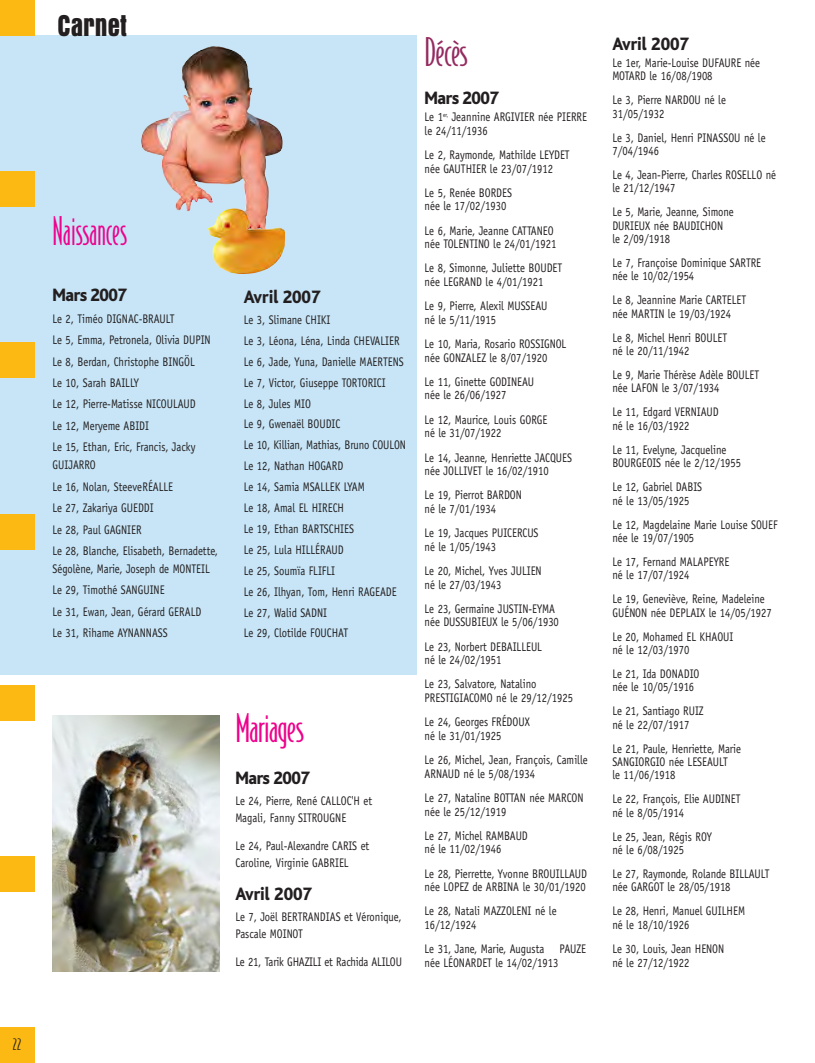
<style>
.page{position:relative;width:815px;height:1063px;background:#fff}
.page>*{position:absolute;margin:0;border:0;box-sizing:border-box;transform-origin:0 0}
.t1{font:300 37.5px "Bodega Sans";letter-spacing:-.01em;color:#ed028c;scale:.85 1}
.t2{font:300 37.5px "Bodega Sans";letter-spacing:-.01em;color:#ed028c}
.t3{font:300 37.5px "Bodega Sans";letter-spacing:-.015em;color:#942b60}
.t4{font:26.62px "AT Aura";color:#231f20}
.t5{font:800 18.75px "Bliss";color:#231f20;scale:.9 1}
.t6{font:800 18.75px "Bliss";letter-spacing:-.03em;color:#231f20;scale:.9 1}
.t7{font:300 15px "Bodega Sans";color:#231f20}
.t8{font:12.5px/13.4px "Officina Sans";color:#231f20;scale:.85 1}
.t9{font:12.5px "Officina Sans";letter-spacing:-.02em;color:#231f20;scale:.85 1}
</style>
<div class="page">
<div style="left:0;top:36px;width:416px;height:639px;background:#c7e5f7"></div>
<div style="left:0;top:0;width:35px;height:36px;background:#fcb914"></div>
<div style="left:0;top:172px;width:35px;height:35px;background:#fcb914"></div>
<div style="left:0;top:343px;width:35px;height:35px;background:#fcb914"></div>
<div style="left:0;top:514px;width:35px;height:35px;background:#fcb914"></div>
<div style="left:0;top:685px;width:35px;height:36px;background:#fcb914"></div>
<div style="left:0;top:857px;width:35px;height:35px;background:#fcb914"></div>
<div style="left:0;top:1028px;width:35px;height:35px;background:#fcb914"></div>
<img style="left:141px;top:46px;width:142px;height:184px">
<img style="left:208px;top:208px;width:76px;height:66px">
<img style="left:53px;top:715px;width:166px;height:256px">
<p class="t7" style="left:13px;top:1039px;width:10px">22</p>
<h2 class="t4" style="left:57px;top:14px;width:71px">CARNET</h2>
<h1 class="t1" style="left:53px;top:216px;width:90px">Naissances</h1>
<h3 class="t6" style="left:53px;top:288px;width:84px">Mars 2007</h3>
<p class="t8" style="left:53px;top:309px;width:188px;line-height:21.5px">Le 2, Timéo DIGNAC-BRAULT<br>Le 5, Emma, Petronela, Olivia DUPIN<br>Le 8, Berdan, Christophe BINGÖL<br>Le 10, Sarah BAILLY<br>Le 12, Pierre-Matisse NICOULAUD<br>Le 12, Meryeme ABIDI<br>Le 15, Ethan, Eric, Francis, Jacky</p>
<p class="t8" style="left:53px;top:455px;width:196px;line-height:21.5px">GUIJARRO<br>Le 16, Nolan, SteeveRÉALLE<br>Le 27, Zakariya GUEDDI<br>Le 28, Paul GAGNIER<br>Le 28, Blanche, Elisabeth, Bernadette,</p>
<p class="t8" style="left:53px;top:559px;width:187px;line-height:21.5px">Ségolène, Marie, Joseph de MONTEIL<br>Le 29, Timothé SANGUINE<br>Le 31, Ewan, Jean, Gérard GERALD<br>Le 31, Rihame AYNANNASS</p>
<h3 class="t5" style="left:244px;top:290px;width:87px">Avril 2007</h3>
<p class="t8" style="left:244px;top:310px;width:192px;line-height:20.9px">Le 3, Slimane CHIKI<br>Le 3, Léona, Léna, Linda CHEVALIER<br>Le 6, Jade, Yuna, Danielle MAERTENS<br>Le 7, Victor, Giuseppe TORTORICI<br>Le 8, Jules MIO<br>Le 9, Gwenaël BOUDIC<br>Le 10, Killian, Mathias, Bruno COULON<br>Le 12, Nathan HOGARD<br>Le 14, Samia MSALLEK LYAM<br>Le 18, Amal EL HIRECH<br>Le 19, Ethan BARTSCHIES<br>Le 25, Lula HILLÉRAUD<br>Le 25, Soumïa FLIFLI<br>Le 26, Ilhyan, Tom, Henri RAGEADE<br>Le 27, Walid SADNI<br>Le 29, Clotilde FOUCHAT</p>
<h1 class="t2" style="left:235px;top:713px;width:70px">Mariages</h1>
<h3 class="t6" style="left:235px;top:771px;width:84px">Mars 2007</h3>
<p class="t8" style="left:235px;top:793px;width:162px;line-height:17.2px">Le 24, Pierre, René CALLOC'H et<br>Magali, Fanny SITROUGNE</p>
<p class="t8" style="left:235px;top:838px;width:159px;line-height:17.2px">Le 24, Paul-Alexandre CARIS et<br>Caroline, Virginie GABRIEL</p>
<h3 class="t5" style="left:235px;top:886px;width:87px">Avril 2007</h3>
<p class="t8" style="left:235px;top:909px;width:197px;line-height:17.2px">Le 7, Joël BERTRANDIAS et Véronique,<br>Pascale MOINOT</p>
<p class="t9" style="left:235px;top:957px;width:197px">Le 21, Tarik GHAZILI et Rachida ALILOU</p>
<h1 class="t3" style="left:425px;top:37px;width:45px">Décès</h1>
<h3 class="t6" style="left:425px;top:90px;width:84px">Mars 2007</h3>
<p class="t8" style="left:425px;top:111px;width:192px">Le 1<sup>er,</sup> Jeannine ARGIVIER née PIERRE le 24/11/1936</p>
<p class="t8" style="left:425px;top:149px;width:172px">Le 2, Raymonde, Mathilde LEYDET née GAUTHIER le 23/07/1912</p>
<p class="t8" style="left:425px;top:187px;width:104px">Le 5, Renée BORDES née le 17/02/1930</p>
<p class="t8" style="left:425px;top:225px;width:157px">Le 6, Marie, Jeanne CATTANEO née TOLENTINO le 24/01/1921</p>
<p class="t8" style="left:425px;top:263px;width:163px">Le 8, Simonne, Juliette BOUDET née LEGRAND le 4/01/1921</p>
<p class="t8" style="left:425px;top:300px;width:146px">Le 9, Pierre, Alexil MUSSEAU né le 5/11/1915</p>
<p class="t8" style="left:425px;top:338px;width:168px">Le 10, Maria, Rosario ROSSIGNOL née GONZALEZ le 8/07/1920</p>
<p class="t8" style="left:425px;top:376px;width:130px">Le 11, Ginette GODINEAU née le 26/06/1927</p>
<p class="t8" style="left:425px;top:414px;width:146px">Le 12, Maurice, Louis GORGE né le 31/07/1922</p>
<p class="t8" style="left:425px;top:452px;width:175px">Le 14, Jeanne, Henriette JACQUES née JOLLIVET le 16/02/1910</p>
<p class="t8" style="left:425px;top:489px;width:116px">Le 19, Pierrot BARDON né le 7/01/1934</p>
<p class="t8" style="left:425px;top:527px;width:135px">Le 19, Jacques PUICERCUS né le 1/05/1943</p>
<p class="t8" style="left:425px;top:565px;width:139px">Le 20, Michel, Yves JULIEN né le 27/03/1943</p>
<p class="t8" style="left:425px;top:603px;width:160px">Le 23, Germaine JUSTIN-EYMA née DUSSUBIEUX le 5/06/1930</p>
<p class="t8" style="left:425px;top:641px;width:140px">Le 23, Norbert DEBAILLEUL né le 24/02/1951</p>
<p class="t8" style="left:425px;top:679px;width:176px">Le 23, Salvatore, Natalino<br>PRESTIGIACOMO né le 29/12/1925</p>
<p class="t8" style="left:425px;top:716px;width:125px">Le 24, Georges FRÉDOUX né le 31/01/1925</p>
<p class="t8" style="left:425px;top:754px;width:193px">Le 26, Michel, Jean, François, Camille<br>ARNAUD né le 5/08/1934</p>
<p class="t8" style="left:425px;top:792px;width:189px">Le 27, Nataline BOTTAN née MARCON née le 25/12/1919</p>
<p class="t8" style="left:425px;top:830px;width:123px">Le 27, Michel RAMBAUD né le 11/02/1946</p>
<p class="t8" style="left:425px;top:868px;width:193px">Le 28, Pierrette, Yvonne BROUILLAUD née LOPEZ de ARBINA le 30/01/1920</p>
<p class="t8" style="left:425px;top:906px;width:157px">Le 28, Natali MAZZOLENI né le<br>16/12/1924</p>
<p class="t8" style="left:425px;top:943px;width:191px">Le 31, Jane, Marie, Augusta PAUZE née LÉONARDET le 14/02/1913</p>
<h3 class="t5" style="left:612px;top:37px;width:87px">Avril 2007</h3>
<p class="t8" style="left:612px;top:57px;width:175px">Le 1er, Marie-Louise DUFAURE née<br>MOTARD le 16/08/1908</p>
<p class="t8" style="left:612px;top:95px;width:135px">Le 3, Pierre NARDOU né le<br>31/05/1932</p>
<p class="t8" style="left:612px;top:132px;width:182px">Le 3, Daniel, Henri PINASSOU né le<br>7/04/1946</p>
<p class="t8" style="left:612px;top:169px;width:194px">Le 4, Jean-Pierre, Charles ROSELLO né le 21/12/1947</p>
<p class="t8" style="left:612px;top:207px;width:144px">Le 5, Marie, Jeanne, Simone<br>DURIEUX née BAUDICHON le 2/09/1918</p>
<p class="t8" style="left:612px;top:257px;width:177px">Le 7, Françoise Dominique SARTRE née le 10/02/1954</p>
<p class="t8" style="left:612px;top:295px;width:159px">Le 8, Jeannine Marie CARTELET née MARTIN le 19/03/1924</p>
<p class="t8" style="left:612px;top:332px;width:137px">Le 8, Michel Henri BOULET né le 20/11/1942</p>
<p class="t8" style="left:612px;top:369px;width:174px">Le 9, Marie Thérèse Adèle BOULET née LAFON le 3/07/1934</p>
<p class="t8" style="left:612px;top:407px;width:126px">Le 11, Edgard VERNIAUD né le 16/03/1922</p>
<p class="t8" style="left:612px;top:444px;width:153px">Le 11, Evelyne, Jacqueline<br>BOURGEOIS née le 2/12/1955</p>
<p class="t8" style="left:612px;top:481px;width:107px">Le 12, Gabriel DABIS né le 13/05/1925</p>
<p class="t8" style="left:612px;top:519px;width:196px">Le 12, Magdelaine Marie Louise SOUEF née le 19/07/1905</p>
<p class="t8" style="left:612px;top:556px;width:139px">Le 17, Fernand MALAPEYRE né le 17/07/1924</p>
<p class="t8" style="left:612px;top:593px;width:189px">Le 19, Geneviève, Reine, Madeleine<br>GUÉNON née DEPLAIX le 14/05/1927</p>
<p class="t8" style="left:612px;top:631px;width:144px">Le 20, Mohamed EL KHAOUI né le 12/03/1970</p>
<p class="t8" style="left:612px;top:668px;width:104px">Le 21, Ida DONADIO née le 10/05/1916</p>
<p class="t8" style="left:612px;top:706px;width:109px">Le 21, Santiago RUIZ né le 22/07/1917</p>
<p class="t8" style="left:612px;top:743px;width:153px">Le 21, Paule, Henriette, Marie<br>SANGIORGIO née LESEAULT<br>le 11/06/1918</p>
<p class="t8" style="left:612px;top:794px;width:152px">Le 22, François, Elie AUDINET né le 8/05/1914</p>
<p class="t8" style="left:612px;top:831px;width:118px">Le 25, Jean, Régis ROY né le 6/08/1925</p>
<p class="t8" style="left:612px;top:868px;width:187px">Le 27, Raymonde, Rolande BILLAULT née GARGOT le 28/05/1918</p>
<p class="t8" style="left:612px;top:906px;width:158px">Le 28, Henri, Manuel GUILHEM né le 18/10/1926</p>
<p class="t8" style="left:612px;top:943px;width:133px;line-height:13.8px">Le 30, Louis, Jean HENON né le 27/12/1922</p>
</div>
